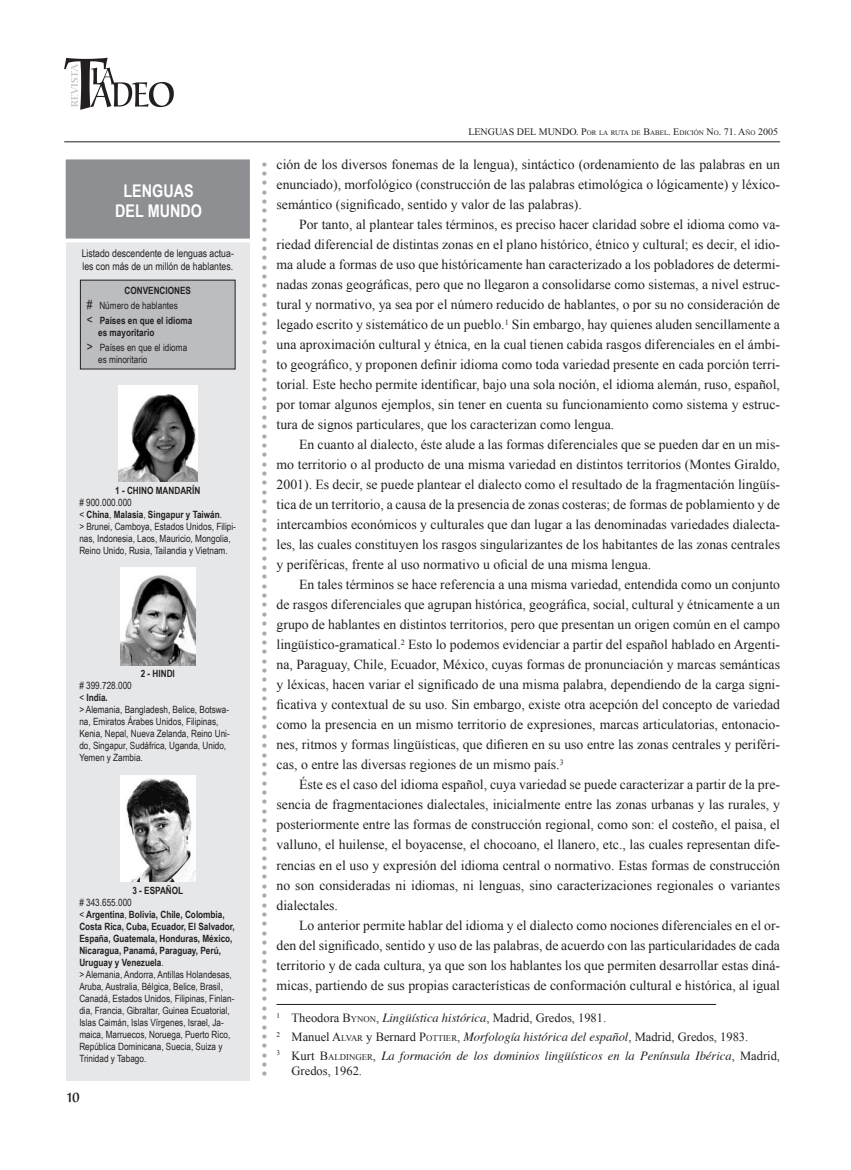
<style>
.page{position:relative;width:851px;height:1170px;background:#fff}
.page>*{position:absolute;margin:0;border:0;box-sizing:border-box;transform-origin:0 0}
.t1{font:37.5px "Times";color:#a8a9ad}
.t2{font:20px "URW Alcuin SCT";color:#231f20;scale:.7 1}
.t3{font:700 17.5px/20px "Arial Narrow";color:#fff;text-align:center}
.t4{font:13.75px/20px "Times New Roman";color:#231f20;text-align:justify}
.t5{font:12.5px/18.8px "Times New Roman";color:#231f20}
.t6{font:italic 12.5px "Times";color:#231f20}
.t7{font:10.62px/12.8px "Arial Narrow";color:#231f20}
.t8{font:10px/12px "Arial Narrow";color:#231f20}
.t9{font:700 10px/15px "Arial Narrow";color:#231f20}
.t10{font:10px "Times New Roman";color:#231f20}
.s1{font-weight:400;font-size:12.5px}
.s2{font-weight:400}
.s3{font-weight:700}
.s4{font-size:12.5px}
.s5{font-size:7px}
.s6{font-size:8.75px}
.s7{font-family:"Times";font-style:italic}
.s8{font-family:"Times New Roman";font-style:normal}
.s9{font-family:"Times New Roman";font-style:normal;font-size:8.75px}
</style>
<div class="page">
<svg style="left:64px;top:58px;width:110px;height:52px"></svg>
<div style="left:66px;top:195px;width:183px;height:885px;background:#e6e7e9"></div>
<hr style="left:64px;top:141px;width:716px;height:1px;background:#231f20">
<hr style="left:276px;top:1004px;width:440px;height:1px;background:#231f20">
<div style="left:64px;top:157px;width:188px;height:83px;background:#8d8f92"></div>
<div style="left:62px;top:156px;width:191px;height:86px;border:4px solid #fff"></div>
<div style="left:80px;top:280px;width:155px;height:89px;background:#bcbdc0"></div>
<div style="left:80px;top:280px;width:155px;height:89px;border:1px solid #231f20"></div>
<img style="left:118px;top:385px;width:79px;height:96px">
<img style="left:120px;top:567px;width:75px;height:98px">
<img style="left:120px;top:775px;width:75px;height:106px">
<p class="t3" style="left:115px;top:180px;width:88px">LENGUAS<br>DEL MUNDO</p>
<p class="t7" style="left:82px;top:246px;width:154px">Listado descendente de lenguas actua&shy;les con más de un millón de hablantes.</p>
<p class="t9" style="left:87px;top:282px;width:107px;text-indent:38px">CONVENCIONES <span class="s1">#</span> <span class="s2">Número de hablantes<br></span><span class="s1">&lt;</span> Países en que el idioma</p>
<p class="t8" style="left:87px;top:324px;width:102px;line-height:15px;text-indent:11px"><span class="s3">es mayoritario<br></span><span class="s4">&gt;</span> Países en que el idioma</p>
<p class="t8" style="left:98px;top:353px;width:51px">es minoritario</p>
<p class="t9" style="left:115px;top:482px;width:87px">1 - CHINO MANDARÍN</p>
<p class="t8" style="left:79px;top:496px;width:158px"># 900.000.000<br>&lt; <span class="s3">China</span>, <span class="s3">Malasia</span>, <span class="s3">Singapur y Taiwán</span>.<br>&gt; Brunei, Camboya, Estados Unidos, Filipi&shy;nas, Indonesia, Laos, Mauricio, Mongolia, Reino Unido, Rusia, Tailandia y Vietnam.</p>
<p class="t9" style="left:141px;top:666px;width:36px">2 - HINDI</p>
<p class="t8" style="left:79px;top:679px;width:152px"># 399.728.000<br>&lt; <span class="s3">India.<br></span>&gt; Alemania, Bangladesh, Belice, Botswa&shy;na, Emiratos Árabes Unidos, Filipinas,<br>Kenia, Nepal, Nueva Zelanda, Reino Uni&shy;do, Singapur, Sudáfrica, Uganda, Unido,<br>Yemen y Zambia.</p>
<p class="t9" style="left:132px;top:882px;width:52px">3 - ESPAÑOL</p>
<p class="t8" style="left:79px;top:896px;width:157px"># 343.655.000<br>&lt; <span class="s3">Argentina</span>, <span class="s3">Bolivia, Chile, Colombia, Costa Rica, Cuba, Ecuador, El Salvador, España, Guatemala, Honduras, México, Nicaragua, Panamá, Paraguay, Perú, Uruguay y Venezuela</span>.<br>&gt; Alemania, Andorra, Antillas Holandesas, Aruba, Australia, Bélgica, Belice, Brasil, Canadá, Estados Unidos, Filipinas, Finlan&shy;dia, Francia, Gibraltar, Guinea Ecuatorial, Islas Caimán, Islas Vírgenes, Israel, Ja&shy;maica, Marruecos, Noruega, Puerto Rico, República Dominicana, Suecia, Suiza y Trinidad y Tabago.</p>
<h2 class="t2" style="left:67px;top:1083px;width:19px">10</h2>
<h1 class="t1" style="left:299px;top:159px;width:920px;rotate:90deg">..................................................................................................</h1>
<p class="t10" style="left:468px;top:126px;width:311px">LENGUAS DEL MUNDO. P<span class="s5">OR LA RUTA DE</span> B<span class="s5">ABEL</span>. E<span class="s5">DICIÓN</span> N<span class="s5">O</span>. 71. A<span class="s5">ÑO</span> 2005</p>
<p class="t4" style="left:276px;top:154px;width:505px">ción de los diversos fonemas de la lengua), sintáctico (ordenamiento de las palabras en un enunciado), morfológico (construcción de las palabras etimológica o lógicamente) y léxico&shy;semántico (significado, sentido y valor de las palabras).</p>
<p class="t4" style="left:276px;top:214px;width:505px;text-indent:22px">Por tanto, al plantear tales términos, es preciso hacer claridad sobre el idioma como va&shy;riedad diferencial de distintas zonas en el plano histórico, étnico y cultural; es decir, el idio&shy;ma alude a formas de uso que históricamente han caracterizado a los pobladores de determi&shy;nadas zonas geográficas, pero que no llegaron a consolidarse como sistemas, a nivel estruc&shy;tural y normativo, ya sea por el número reducido de hablantes, o por su no consideración de legado escrito y sistemático de un pueblo.<sup>1</sup> Sin embargo, hay quienes aluden sencillamente a una aproximación cultural y étnica, en la cual tienen cabida rasgos diferenciales en el ámbi&shy;to geográfico, y proponen definir idioma como toda variedad presente en cada porción terri&shy;torial. Este hecho permite identificar, bajo una sola noción, el idioma alemán, ruso, español, por tomar algunos ejemplos, sin tener en cuenta su funcionamiento como sistema y estruc&shy;tura de signos particulares, que los caracterizan como lengua.</p>
<p class="t4" style="left:276px;top:434px;width:505px;text-indent:22px">En cuanto al dialecto, éste alude a las formas diferenciales que se pueden dar en un mis&shy;mo territorio o al producto de una misma variedad en distintos territorios (Montes Giraldo, 2001). Es decir, se puede plantear el dialecto como el resultado de la fragmentación lingüís&shy;tica de un territorio, a causa de la presencia de zonas costeras; de formas de poblamiento y de intercambios económicos y culturales que dan lugar a las denominadas variedades dialecta&shy;les, las cuales constituyen los rasgos singularizantes de los habitantes de las zonas centrales y periféricas, frente al uso normativo u oficial de una misma lengua.</p>
<p class="t4" style="left:276px;top:574px;width:505px;text-indent:23px">En tales términos se hace referencia a una misma variedad, entendida como un conjunto de rasgos diferenciales que agrupan histórica, geográfica, social, cultural y étnicamente a un grupo de hablantes en distintos territorios, pero que presentan un origen común en el campo lingüístico-gramatical.<sup>2</sup> Esto lo podemos evidenciar a partir del español hablado en Argenti&shy;na, Paraguay, Chile, Ecuador, México, cuyas formas de pronunciación y marcas semánticas y léxicas, hacen variar el significado de una misma palabra, dependiendo de la carga signi&shy;ficativa y contextual de su uso. Sin embargo, existe otra acepción del concepto de variedad como la presencia en un mismo territorio de expresiones, marcas articulatorias, entonacio&shy;nes, ritmos y formas lingüísticas, que difieren en su uso entre las zonas centrales y periféri&shy;cas, o entre las diversas regiones de un mismo país.<sup>3</sup></p>
<p class="t4" style="left:276px;top:774px;width:505px;text-indent:23px">Éste es el caso del idioma español, cuya variedad se puede caracterizar a partir de la pre&shy;sencia de fragmentaciones dialectales, inicialmente entre las zonas urbanas y las rurales, y posteriormente entre las formas de construcción regional, como son: el costeño, el paisa, el valluno, el huilense, el boyacense, el chocoano, el llanero, etc., las cuales representan dife&shy;rencias en el uso y expresión del idioma central o normativo. Estas formas de construcción no son consideradas ni idiomas, ni lenguas, sino caracterizaciones regionales o variantes dialectales.</p>
<p class="t4" style="left:276px;top:914px;width:505px;text-indent:22px">Lo anterior permite hablar del idioma y el dialecto como nociones diferenciales en el or&shy;den del significado, sentido y uso de las palabras, de acuerdo con las particularidades de cada territorio y de cada cultura, ya que son los hablantes los que permiten desarrollar estas diná&shy;micas, partiendo de sus propias características de conformación cultural e histórica, al igual</p>
<p class="t5" style="left:276px;top:1008px;width:473px"><sup>1</sup> Theodora B<span class="s6">YNON</span>, <span class="s7">Lingüística histórica</span>, Madrid, Gredos, 1981.<br><sup>2</sup> Manuel A<span class="s6">LVAR</span> y Bernard P<span class="s6">OTTIER</span>, <span class="s7">Morfología histórica del español</span>, Madrid, Gredos, 1983.</p>
<p class="t6" style="left:276px;top:1047px;width:505px"><sup>3</sup> <span class="s8">Kurt B</span><span class="s9">ALDINGER</span><span class="s8">,</span> La formación de los dominios lingüísticos en la Península Ibérica<span class="s8">, Madrid,</span></p>
<p class="t5" style="left:291px;top:1060px;width:72px">Gredos, 1962.</p>
</div>
